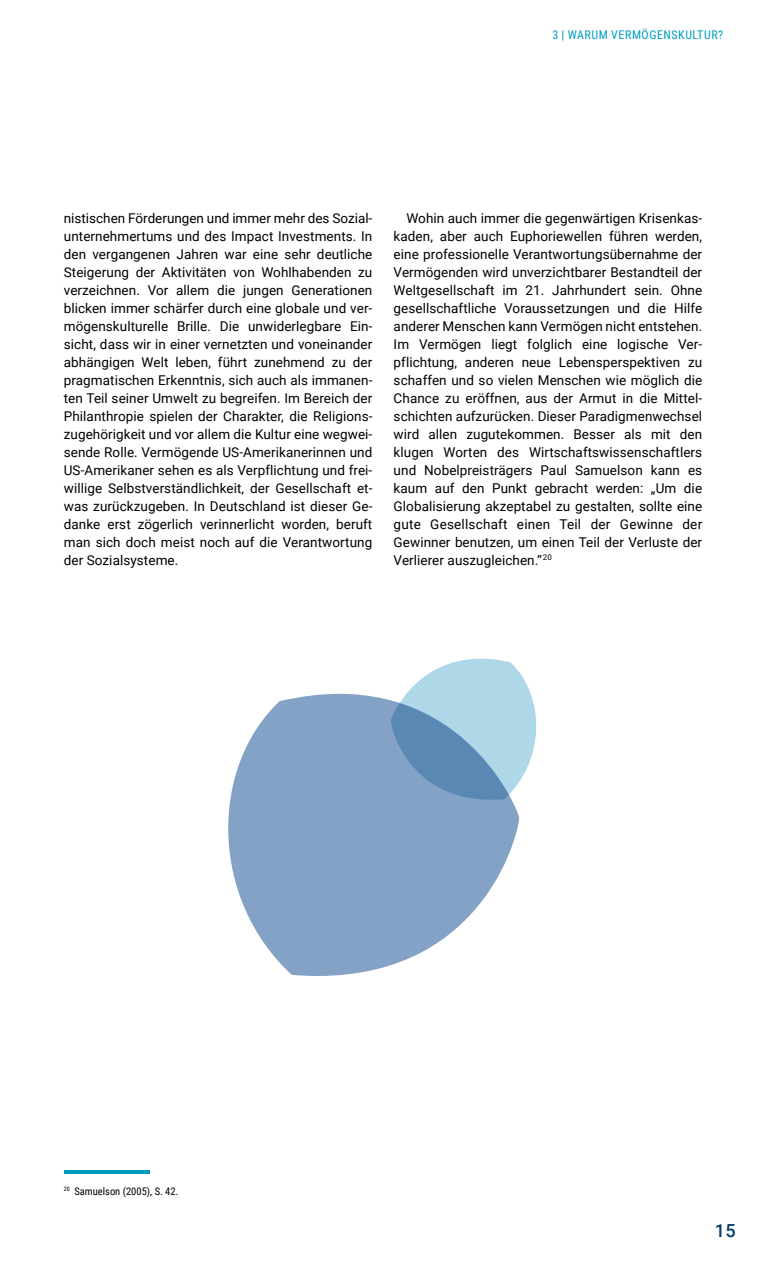
<style>
.page{position:relative;width:766px;height:1263px;background:#fff}
.page>*{position:absolute;margin:0;border:0;box-sizing:border-box;transform-origin:0 0}
.t1{font:500 18px "Roboto";color:#003e6e}
.t2{font:13.5px/18px "Roboto";letter-spacing:.005em;color:#000;text-align:justify}
.t3{font:12px "Roboto Condensed";letter-spacing:.045em;color:#009cc1}
.t4{font:10.5px "Roboto Condensed";color:#000}
</style>
<div class="page">
<svg style="left:228px;top:694px;width:292px;height:282px;fill:#83a2c5"></svg>
<svg style="left:390px;top:659px;width:147px;height:141px;background:#9dc1d8"></svg>
<hr style="left:64px;top:1170px;width:85px;height:4px;background:#009cc1">
<p class="t3" style="left:552px;top:26px;width:172px">3 | WARUM VERMÖGENSKULTUR?</p>
<p class="t2" style="left:64px;top:208px;width:310px">nistischen Förderungen und immer mehr des Sozial&shy;unternehmertums und des Impact Investments. In den vergangenen Jahren war eine sehr deutliche Steigerung der Aktivitäten von Wohlhabenden zu verzeichnen. Vor allem die jungen Generationen blicken immer schärfer durch eine globale und ver&shy;mögenskulturelle Brille. Die unwiderlegbare Ein&shy;sicht, dass wir in einer vernetzten und voneinander abhängigen Welt leben, führt zunehmend zu der pragmatischen Erkenntnis, sich auch als immanen&shy;ten Teil seiner Umwelt zu begreifen. Im Bereich der Philanthropie spielen der Charakter, die Religions&shy;zugehörigkeit und vor allem die Kultur eine wegwei&shy;sende Rolle. Vermögende US-Amerikanerinnen und US-Amerikaner sehen es als Verpflichtung und frei&shy;willige Selbstverständlichkeit, der Gesellschaft et&shy;was zurückzugeben. In Deutschland ist dieser Ge&shy;danke erst zögerlich verinnerlicht worden, beruft man sich doch meist noch auf die Verantwortung der Sozialsysteme.</p>
<p class="t2" style="left:393px;top:208px;width:310px;text-indent:13px">Wohin auch immer die gegenwärtigen Krisenkas&shy;kaden, aber auch Euphoriewellen führen werden, eine professionelle Verantwortungsübernahme der Vermögenden wird unverzichtbarer Bestandteil der Weltgesellschaft im 21. Jahrhundert sein. Ohne gesellschaftliche Voraussetzungen und die Hilfe anderer Menschen kann Vermögen nicht entstehen.<br>Im Vermögen liegt folglich eine logische Ver&shy;pflichtung, anderen neue Lebensperspektiven zu schaffen und so vielen Menschen wie möglich die Chance zu eröffnen, aus der Armut in die Mittel&shy;schichten aufzurücken. Dieser Paradigmenwechsel wird allen zugutekommen. Besser als mit den klugen Worten des Wirtschaftswissenschaftlers und Nobelpreisträgers Paul Samuelson kann es kaum auf den Punkt gebracht werden: „Um die Globalisierung akzeptabel zu gestalten, sollte eine gute Gesellschaft einen Teil der Gewinne der Gewinner benutzen, um einen Teil der Verluste der Verlierer auszugleichen.“<sup>20</sup></p>
<p class="t4" style="left:64px;top:1184px;width:116px"><sup>20</sup> Samuelson (2005), S. 42.</p>
<h1 class="t1" style="left:714px;top:1218px;width:23px">15</h1>
</div>
